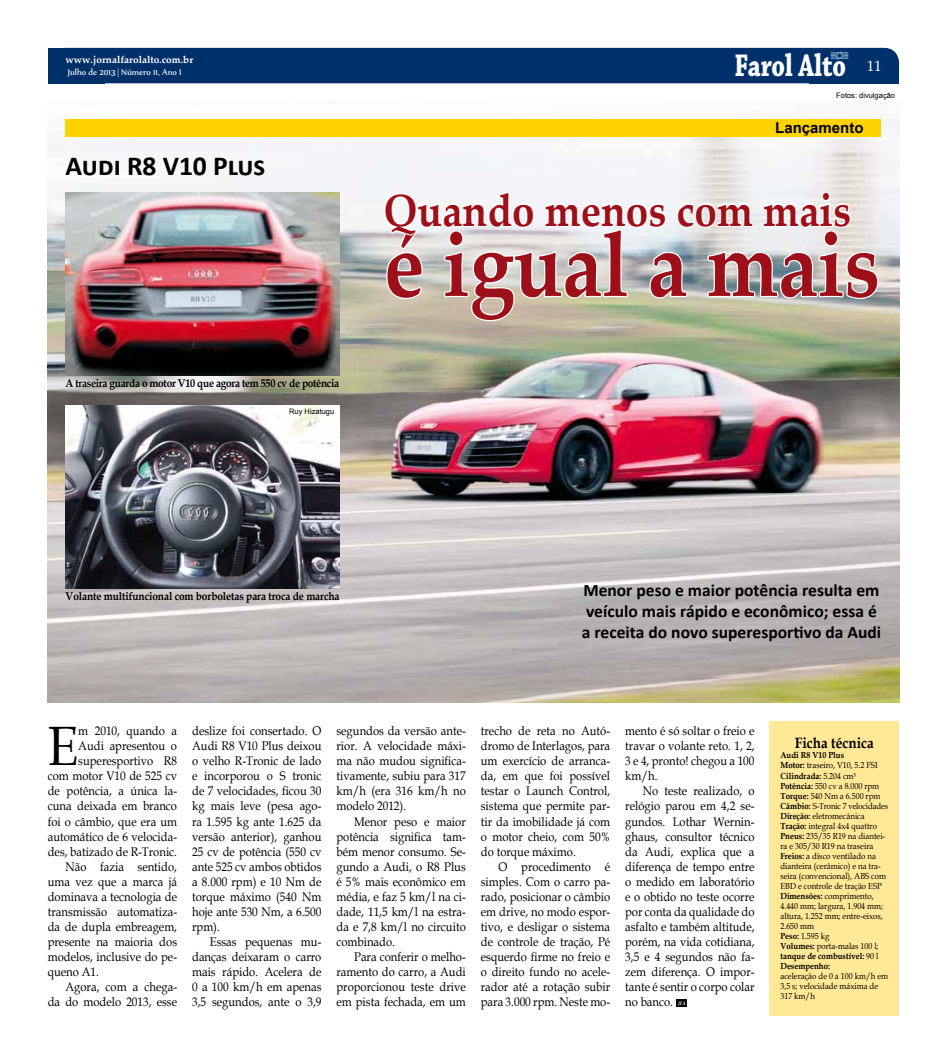
<style>
.page{position:relative;width:947px;height:1053px;background:#fff}
.page>*{position:absolute;margin:0;border:0;box-sizing:border-box;transform-origin:0 0}
.t1{font:700 90px "Palatino Linotype";letter-spacing:-.01em;color:#9e1019;scale:.9 1}
.t2{font:55.5px "Book Antiqua";color:#000;scale:.9 1}
.t3{font:700 45px "Palatino Linotype";color:#9e1019;scale:.9 1}
.t4{font:700 33px "Chaparral Pro";color:#fff;scale:.75 1}
.t5{font:700 27.5px "Calibri";color:#000}
.t6{font:700 17.5px/21px "Calibri";color:#000}
.t7{font:700 15px "Book Antiqua";color:#000;scale:.9 1}
.t8{font:700 15px "Arial";color:#000}
.t9{font:12.5px/15px "Book Antiqua";color:#000;text-align:justify;scale:.9 1}
.t10{font:700 11.25px "Book Antiqua";letter-spacing:-.01em;color:#000;scale:.9 1}
.t11{font:700 11.25px "Book Antiqua";letter-spacing:-.03em;color:#000;scale:.9 1}
.t12{font:700 10px "Palatino Linotype";color:#fff}
.t13{font:10px "Nyala";color:#fff}
.t14{font:8.75px/10px "Book Antiqua";color:#000;scale:.9 1}
.t15{font:7.5px "Arial";color:#000}
.t16{font:italic 700 5px "Palatino Linotype";color:#fff;scale:.9 1}
.s1{font-family:"Palatino Linotype";font-weight:400;font-size:15px}
.s2{font-weight:700}
</style>
<div class="page">
<div style="left:50px;top:48px;width:848px;height:35px;background:#003069;border-radius:15px"></div>
<div style="left:809px;top:65px;width:89px;height:18px;background:#003069"></div>
<div style="left:48px;top:48px;width:56px;height:35px;background:#003069"></div>
<img style="left:830px;top:51px;width:17px;height:7px">
<img style="left:48px;top:119px;width:851px;height:584px">
<div style="left:769px;top:720px;width:129px;height:295px;background:#ffe896"></div>
<img style="left:66px;top:192px;width:273px;height:183px">
<div style="left:66px;top:119px;width:815px;height:17px;background:#ffd300"></div>
<svg style="left:705px;top:250px;width:75px;height:766px"></svg>
<img style="left:357px;top:83px;width:398px;height:360px">
<img style="left:761px;top:58px;width:118px;height:385px">
<img style="left:66px;top:406px;width:273px;height:182px">
<div style="left:676px;top:999px;width:11px;height:7px;background:#000"></div>
<p class="t12" style="left:66px;top:53px;width:129px">www.jornalfarolalto.com.br</p>
<p class="t13" style="left:68px;top:66px;width:115px">Julho de 2013 | Número 11, Ano I</p>
<h3 class="t5" style="left:66px;top:148px;width:201px">Audi R8 V10 Plus</h3>
<p class="t11" style="left:66px;top:375px;width:305px">A traseira guarda o motor V10 que agora tem 550 cv de potência</p>
<p class="t15" style="left:289px;top:406px;width:47px">Ruy Hizatugu</p>
<h3 class="t4" style="left:734px;top:46px;width:198px">Farol Alto <span class="s1">11</span></h3>
<p class="t15" style="left:835px;top:90px;width:60px">Fotos: divulgação</p>
<p class="t8" style="left:774px;top:117px;width:90px">Lançamento</p>
<h3 class="t3" style="left:383px;top:178px;width:520px">Quando menos com mais</h3>
<h1 class="t1" style="left:383px;top:201px;width:552px">é igual a mais</h1>
<p class="t10" style="left:66px;top:588px;width:306px">Volante multifuncional com borboletas para troca de marcha</p>
<h3 class="t6" style="left:581px;top:579px;width:301px">Menor peso e maior potência resulta em veículo mais rápido e econômico; essa é a receita do novo superesportivo da Audi</h3>
<h2 class="t2" style="left:48px;top:708px;width:35px">E</h2>
<p class="t9" style="left:78px;top:723px;width:111px">m 2010, quando a</p>
<p class="t9" style="left:78px;top:738px;width:111px">Audi apresentou o</p>
<p class="t9" style="left:78px;top:753px;width:111px">superesportivo R8</p>
<p class="t9" style="left:48px;top:768px;width:145px">com motor V10 de 525 cv</p>
<p class="t9" style="left:48px;top:783px;width:145px">de potência, a única la-</p>
<p class="t9" style="left:48px;top:798px;width:145px">cuna deixada em branco</p>
<p class="t9" style="left:48px;top:813px;width:145px">foi o câmbio, que era um</p>
<p class="t9" style="left:48px;top:828px;width:145px">automático de 6 velocida-</p>
<p class="t9" style="left:48px;top:843px;width:145px">des, batizado de R-Tronic.</p>
<p class="t9" style="left:65px;top:858px;width:125px">Não fazia sentido,</p>
<p class="t9" style="left:48px;top:873px;width:145px">uma vez que a marca já</p>
<p class="t9" style="left:48px;top:888px;width:145px">dominava a tecnologia de</p>
<p class="t9" style="left:48px;top:903px;width:145px">transmissão automatiza-</p>
<p class="t9" style="left:48px;top:918px;width:145px">da de dupla embreagem,</p>
<p class="t9" style="left:48px;top:933px;width:145px">presente na maioria dos</p>
<p class="t9" style="left:48px;top:948px;width:145px">modelos, inclusive do pe-</p>
<p class="t9" style="left:48px;top:963px;width:58px">queno A1.</p>
<p class="t9" style="left:65px;top:978px;width:125px">Agora, com a chega-</p>
<p class="t9" style="left:48px;top:993px;width:145px">da do modelo 2013, esse</p>
<p class="t9" style="left:192px;top:723px;width:145px">deslize foi consertado. O Audi R8 V10 Plus deixou o velho R-Tronic de lado e incorporou o S tronic de 7 velocidades, ficou 30 kg mais leve (pesa ago&shy;ra 1.595 kg ante 1.625 da versão anterior), ganhou 25 cv de potência (550 cv ante 525 cv ambos obtidos a 8.000 rpm) e 10 Nm de torque máximo (540 Nm hoje ante 530 Nm, a 6.500 rpm).</p>
<p class="t9" style="left:192px;top:933px;width:145px;text-indent:18px">Essas pequenas mu&shy;danças deixaram o carro mais rápido. Acelera de 0 a 100 km/h em apenas 3,5 segundos, ante o 3,9</p>
<p class="t9" style="left:336px;top:723px;width:145px">segundos da versão ante&shy;rior. A velocidade máxi&shy;ma não mudou significa&shy;tivamente, subiu para 317 km/h (era 316 km/h no modelo 2012).</p>
<p class="t9" style="left:336px;top:813px;width:145px;text-indent:18px">Menor peso e maior potência significa tam&shy;bém menor consumo. Se&shy;gundo a Audi, o R8 Plus é 5% mais econômico em média, e faz 5 km/l na ci&shy;dade, 11,5 km/l na estra&shy;da e 7,8 km/l no circuito combinado.</p>
<p class="t9" style="left:336px;top:948px;width:145px;text-indent:18px">Para conferir o melho&shy;ramento do carro, a Audi proporcionou teste drive em pista fechada, em um</p>
<p class="t9" style="left:480px;top:723px;width:145px">trecho de reta no Autó&shy;dromo de Interlagos, para um exercício de arranca&shy;da, em que foi possível testar o Launch Control, sistema que permite par&shy;tir da imobilidade já com o motor cheio, com 50% do torque máximo.</p>
<p class="t9" style="left:480px;top:858px;width:145px;text-indent:18px">O procedimento é simples. Com o carro pa&shy;rado, posicionar o câmbio em drive, no modo espor&shy;tivo, e desligar o sistema de controle de tração, Pé esquerdo firme no freio e o direito fundo no acele&shy;rador até a rotação subir para 3.000 rpm. Neste mo-</p>
<p class="t9" style="left:625px;top:723px;width:145px">mento é só soltar o freio e travar o volante reto. 1, 2, 3 e 4, pronto! chegou a 100 km/h.</p>
<p class="t9" style="left:625px;top:783px;width:145px;text-indent:18px">No teste realizado, o relógio parou em 4,2 se&shy;gundos. Lothar Wernin&shy;ghaus, consultor técnico da Audi, explica que a diferença de tempo entre o medido em laboratório e o obtido no teste ocorre por conta da qualidade do asfalto e também altitude, porém, na vida cotidiana, 3,5 e 4 segundos não fa&shy;zem diferença. O impor&shy;tante é sentir o corpo colar no banco.</p>
<p class="t16" style="left:677px;top:999px;width:10px">JFA</p>
<p class="t7" style="left:794px;top:733px;width:89px">Ficha técnica</p>
<p class="t14" style="left:780px;top:750px;width:121px"><span class="s2">Audi R8 V10 Plus<br>Motor:</span> traseiro, V10, 5.2 FSI<br><span class="s2">Cilindrada:</span> 5.204 cm³<br><span class="s2">Potência:</span> 550 cv a 8.000 rpm<br><span class="s2">Torque:</span> 540 Nm a 6.500 rpm<br><span class="s2">Câmbio:</span> S-Tronic 7 velocidades<br><span class="s2">Direção:</span> eletromecânica<br><span class="s2">Tração:</span> integral 4x4 quattro<br><span class="s2">Pneus:</span> 235/35 R19 na diantei&shy;ra e 305/30 R19 na traseira<br><span class="s2">Freios:</span> a disco ventilado na dianteira (cerâmico) e na tra&shy;seira (convencional), ABS com<br>EBD e controle de tração ESP<br><span class="s2">Dimensões:</span> comprimento,<br>4.440 mm; largura, 1.904 mm; altura, 1.252 mm; entre-eixos,<br>2.650 mm<br><span class="s2">Peso:</span> 1.595 kg<br><span class="s2">Volumes:</span> porta-malas 100 l; <span class="s2">tanque de combustível:</span> 90 l<br><span class="s2">Desempenho:</span></p>
<p class="t14" style="left:780px;top:970px;width:121px">aceleração de 0 a 100 km/h em<br>3,5 s; velocidade máxima de<br>317 km/h</p>
</div>
